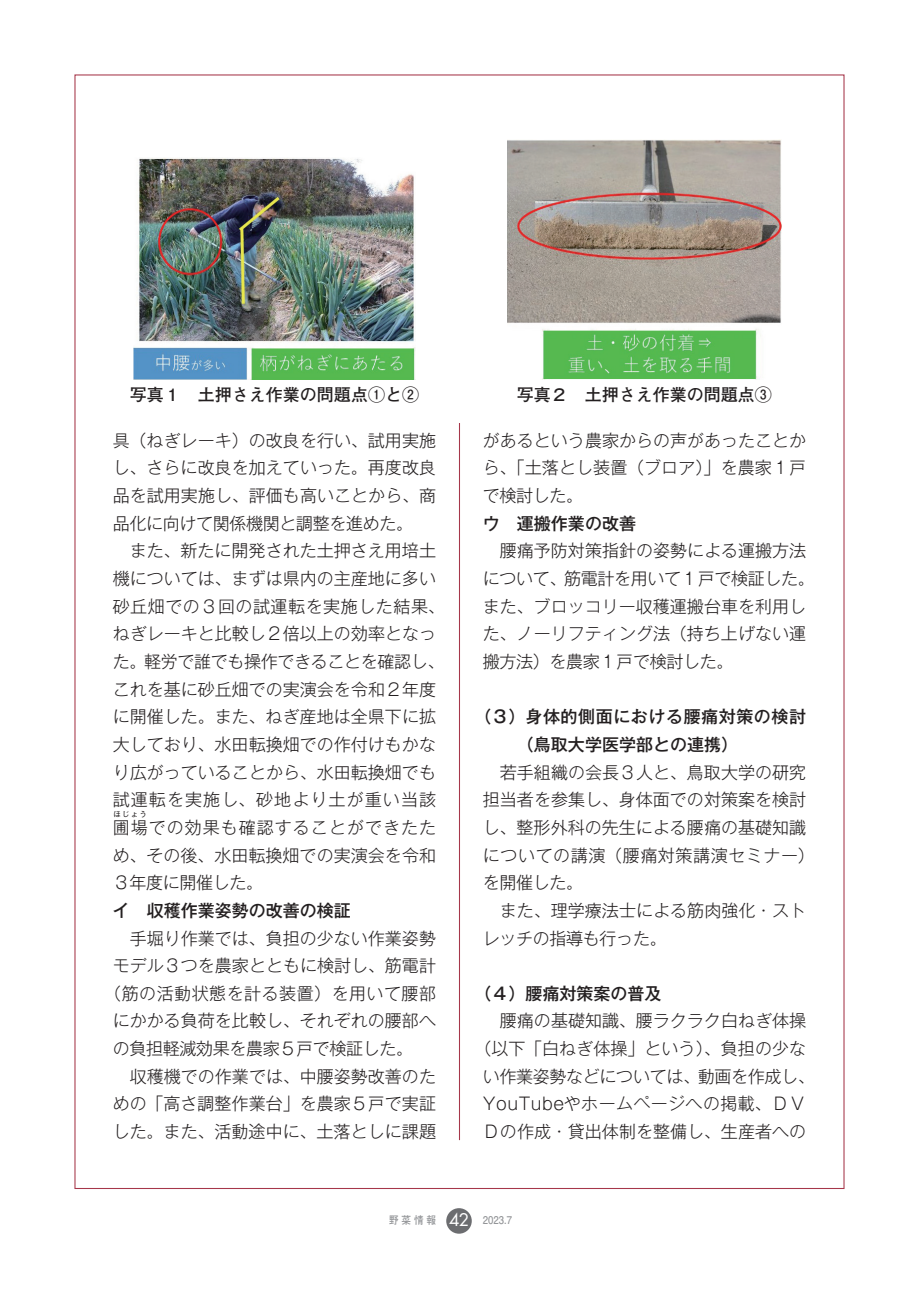
<style>
.page{position:relative;width:919px;height:1289px;background:#fff}
.page>*{position:absolute;margin:0;border:0;box-sizing:border-box;transform-origin:0 0}
.t1{font:300 16.95px/27.6px "Gothic MB101 Pr 5";color:#231f20}
.t2{font:300 16.95px "Gothic MB101 Pr 5";letter-spacing:-.02em;color:#231f20}
.t3{font:500 16.95px "Gothic MB101 Pr 5";color:#231f20}
.t4{font:500 16.95px/27.6px "Gothic MB101 Pr 5";letter-spacing:.035em;color:#231f20}
.t5{font:700 16.95px "Futo Go B101 Pr 5";color:#231f20}
.t6{font:300 16.95px "Gothic MB101 Pr 5";letter-spacing:.02em;color:#231f20}
.t7{font:300 16.95px "Gothic MB101 Pr 5";letter-spacing:.03em;color:#231f20}
.t8{font:700 10.65px "Futo Go B101 Pr 5";letter-spacing:.15em;color:#939598;scale:.9 1}
.t9{font:300 7.5px "Gothic MB101 Pr 5";color:#231f20}
.s1{font-family:"Futura Std";font-weight:400;font-size:16.95px;color:#fff}
</style>
<div class="page">
<hr style="left:459px;top:128px;width:1px;height:1012px;background:#a6374a">
<div style="left:446px;top:1208px;width:25px;height:25px;background:#6c6d70;border-radius:50%"></div>
<div style="left:113px;top:119px;width:693px;height:303px;background:#fff"></div>
<img style="left:133px;top:158px;width:282px;height:222px">
<img style="left:507px;top:139px;width:274px;height:241px">
<p class="t5" style="left:130px;top:381px;width:291px">写真１　土押さえ作業の問題点①と②</p>
<p class="t5" style="left:516px;top:381px;width:257px">写真２　土押さえ作業の問題点③</p>
<p class="t1" style="left:113px;top:425px;width:325px;text-align:justify">具（ねぎレーキ）の改良を行い、試用実施し、さらに改良を加えていった。再度改良品を試用実施し、評価も高いことから、商品化に向けて関係機関と調整を進めた。</p>
<p class="t1" style="left:113px;top:535px;width:333px;text-align:center">また、新たに開発された土押さえ用培土<br>機については、まずは県内の主産地に多い砂丘畑での３回の試運転を実施した結果、ねぎレーキと比較し２倍以上の効率となった。軽労で誰でも操作できることを確認し、これを基に砂丘畑での実演会を令和２年度に開催した。また、ねぎ産地は全県下に拡大しており、水田転換畑での作付けもかなり広がっていることから、水田転換畑でも試運転を実施し、砂地より土が重い当該圃場での効果も確認することができたた</p>
<p class="t9" style="left:113px;top:807px;width:35px">ほじょう</p>
<p class="t1" style="left:113px;top:839px;width:325px">め、その後、水田転換畑での実演会を令和<br>３年度に開催した。</p>
<p class="t3" style="left:113px;top:896px;width:240px">イ　収穫作業姿勢の改善の検証</p>
<p class="t1" style="left:130px;top:922px;width:308px">手堀り作業では、負担の少ない作業姿勢</p>
<p class="t1" style="left:113px;top:950px;width:325px">モデル３つを農家とともに検討し、筋電計</p>
<p class="t7" style="left:104px;top:979px;width:333px">（筋の活動状態を計る装置）を用いて腰部</p>
<p class="t1" style="left:113px;top:1005px;width:325px">にかかる負荷を比較し、それぞれの腰部へ</p>
<p class="t2" style="left:113px;top:1034px;width:302px">の負担軽減効果を農家５戸で検証した。</p>
<p class="t1" style="left:130px;top:1061px;width:308px">収穫機での作業では、中腰姿勢改善のた</p>
<p class="t1" style="left:113px;top:1088px;width:325px">めの「高さ調整作業台」を農家５戸で実証</p>
<p class="t1" style="left:113px;top:1116px;width:325px">した。また、活動途中に、土落としに課題</p>
<p class="t1" style="left:483px;top:425px;width:325px;text-align:justify">があるという農家からの声があったことから、「土落とし装置（ブロア）」を農家１戸で検討した。</p>
<p class="t3" style="left:483px;top:509px;width:155px">ウ　運搬作業の改善</p>
<p class="t1" style="left:483px;top:535px;width:333px;text-indent:17px">腰痛予防対策指針の姿勢による運搬方法について、筋電計を用いて１戸で検証した。また、ブロッコリー収穫運搬台車を利用した、ノーリフティング法（持ち上げない運搬方法）を農家１戸で検討した。</p>
<p class="t4" style="left:517px;top:701px;width:291px;text-indent:-43px">（３）身体的側面における腰痛対策の検討（鳥取大学医学部との連携）</p>
<p class="t1" style="left:483px;top:756px;width:333px;text-indent:17px">若手組織の会長３人と、鳥取大学の研究担当者を参集し、身体面での対策案を検討し、整形外科の先生による腰痛の基礎知識についての講演（腰痛対策講演セミナー）を開催した。</p>
<p class="t1" style="left:483px;top:895px;width:325px;text-indent:17px">また、理学療法士による筋肉強化・ストレッチの指導も行った。</p>
<p class="t3" style="left:474px;top:979px;width:189px">（４）腰痛対策案の普及</p>
<p class="t1" style="left:500px;top:1005px;width:308px">腰痛の基礎知識、腰ラクラク白ねぎ体操</p>
<p class="t1" style="left:474px;top:1033px;width:333px">（以下「白ねぎ体操」という）、負担の少な</p>
<p class="t2" style="left:483px;top:1062px;width:333px">い作業姿勢などについては、動画を作成し、</p>
<p class="t6" style="left:483px;top:1089px;width:325px">YouTubeやホームページへの掲載、ＤＶ</p>
<p class="t1" style="left:483px;top:1116px;width:325px">Ｄの作成・貸出体制を整備し、生産者への</p>
<p class="t8" style="left:389px;top:1211px;width:138px">野菜情報 <span class="s1">42</span> 2023.7</p>
</div>
